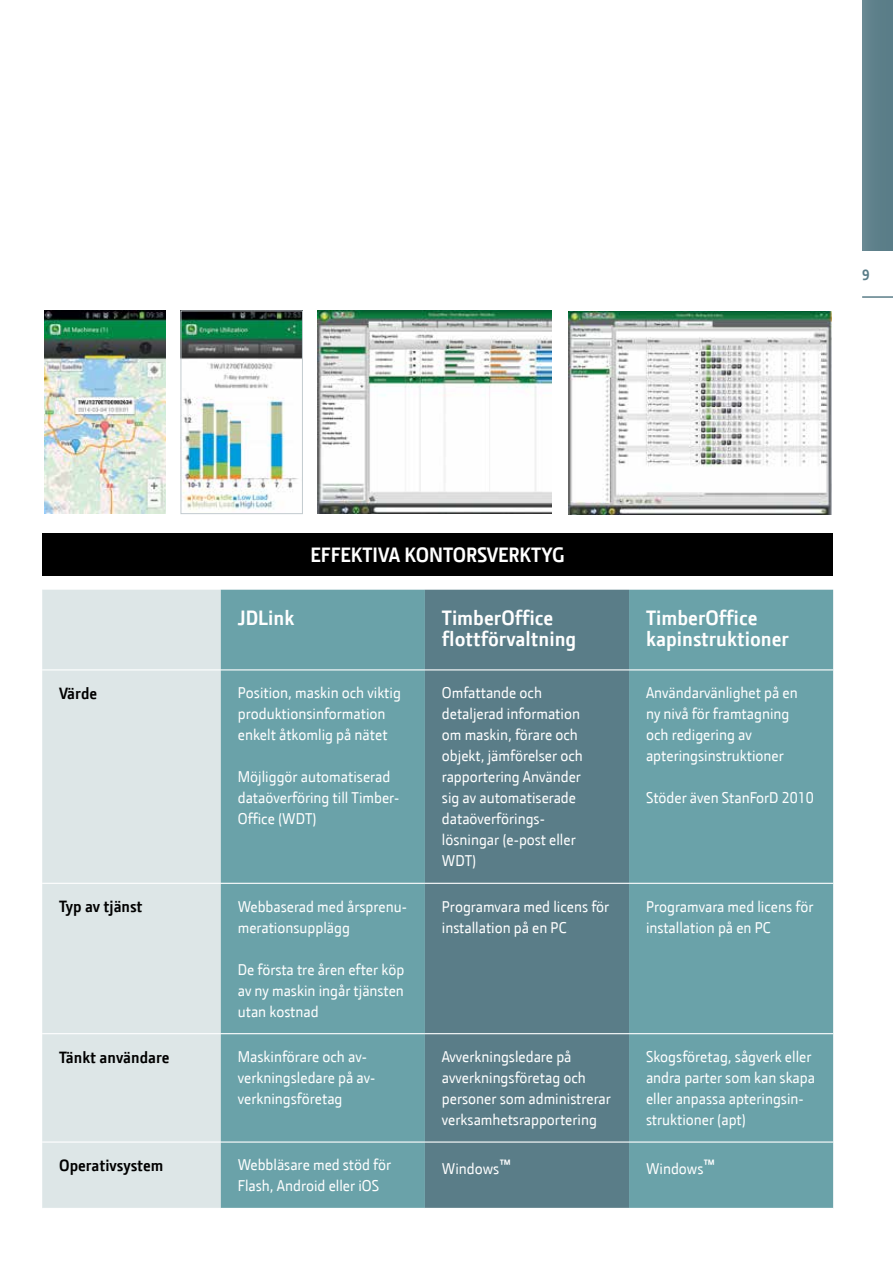
<style>
.page{position:relative;width:893px;height:1263px;background:#fff}
.page>*{position:absolute;margin:0;border:0;box-sizing:border-box;transform-origin:0 0}
.t1{font:700 21px/21px "JD Sans";color:#fff}
.t2{font:700 16.5px "JD Sans";color:#000}
.t3{font:15.75px/21px "JD Sans";color:#fff}
.t4{font:700 15px "JD Sans";color:#5a7d88}
.s1{font-weight:700;font-size:21px}
</style>
<div class="page">
<img style="left:318px;top:311px;width:234px;height:203px">
<img style="left:44px;top:311px;width:122px;height:203px">
<img style="left:183px;top:313px;width:118px;height:197px">
<div style="left:181px;top:311px;width:122px;height:203px;border:1px solid #c3cbcf"></div>
<img style="left:568px;top:311px;width:264px;height:204px">
<div style="left:862px;top:0;width:31px;height:251px;background:#5a7d88"></div>
<hr style="left:862px;top:296px;width:31px;height:2px;background:#5a7d88">
<div style="left:42px;top:534px;width:791px;height:42px;background:#000"></div>
<div style="left:42px;top:590px;width:179px;height:618px;background:#dde6e7"></div>
<div style="left:221px;top:590px;width:612px;height:618px;background:#6aa2a9"></div>
<div style="left:425px;top:590px;width:204px;height:618px;background:#5a7d88"></div>
<hr style="left:42px;top:669px;width:179px;height:1px;background:#fff">
<hr style="left:221px;top:669px;width:204px;height:1px;background:#fff">
<hr style="left:425px;top:669px;width:204px;height:1px;background:#fff">
<hr style="left:629px;top:669px;width:204px;height:1px;background:#fff">
<hr style="left:42px;top:883px;width:179px;height:1px;background:#fff">
<hr style="left:221px;top:883px;width:204px;height:1px;background:#fff">
<hr style="left:425px;top:883px;width:204px;height:1px;background:#fff">
<hr style="left:629px;top:883px;width:204px;height:1px;background:#fff">
<hr style="left:42px;top:1033px;width:179px;height:1px;background:#fff">
<hr style="left:221px;top:1033px;width:204px;height:1px;background:#fff">
<hr style="left:425px;top:1033px;width:204px;height:1px;background:#fff">
<hr style="left:629px;top:1033px;width:204px;height:1px;background:#fff">
<hr style="left:42px;top:1141px;width:179px;height:1px;background:#fff">
<hr style="left:221px;top:1141px;width:204px;height:1px;background:#fff">
<hr style="left:425px;top:1141px;width:204px;height:1px;background:#fff">
<hr style="left:629px;top:1141px;width:204px;height:1px;background:#fff">
<p class="t4" style="left:862px;top:265px;width:9px">9</p>
<h1 class="t1" style="left:311px;top:544px;width:256px">EFFEKTIVA KONTORSVERKTYG</h1>
<h1 class="t1" style="left:238px;top:607px;width:58px">JDLink</h1>
<h1 class="t1" style="left:442px;top:607px;width:136px">TimberOffice flottförvaltning</h1>
<h1 class="t1" style="left:646px;top:607px;width:144px">TimberOffice kapinstruktioner</h1>
<p class="t2" style="left:59px;top:682px;width:39px">Värde</p>
<p class="t3" style="left:238px;top:682px;width:165px">Position, maskin och viktig produktionsinformation enkelt åtkomlig på nätet</p>
<p class="t3" style="left:238px;top:766px;width:163px">Möjliggör automatiserad dataöverföring till Timber-<br>Office (WDT)</p>
<p class="t2" style="left:59px;top:896px;width:85px">Typ av tjänst</p>
<p class="t3" style="left:238px;top:895px;width:171px">Webbaserad med årsprenu&shy;merationsupplägg</p>
<p class="t3" style="left:238px;top:958px;width:168px;text-align:justify">De första tre åren efter köp av ny maskin ingår tjänsten utan kostnad</p>
<p class="t3" style="left:442px;top:682px;width:142px">Omfattande och detaljerad information om maskin, förare och objekt, jämförelser och rapportering Använder sig av automatiserade dataöverförings&shy;lösningar (e-post eller<br>WDT)</p>
<p class="t3" style="left:646px;top:682px;width:153px">Användarvänlighet på en ny nivå för framtagning och redigering av apteringsinstruktioner</p>
<p class="t3" style="left:646px;top:787px;width:169px">Stöder även StanForD 2010</p>
<p class="t3" style="left:442px;top:895px;width:169px">Programvara med licens för installation på en PC</p>
<p class="t3" style="left:646px;top:895px;width:169px">Programvara med licens för installation på en PC</p>
<p class="t2" style="left:59px;top:1046px;width:112px">Tänkt användare</p>
<p class="t3" style="left:238px;top:1045px;width:139px">Maskinförare och av&shy;verkningsledare på av&shy;verkningsföretag</p>
<p class="t3" style="left:442px;top:1045px;width:170px">Avverkningsledare på avverkningsföretag och personer som administrerar verksamhetsrapportering</p>
<p class="t3" style="left:646px;top:1045px;width:170px">Skogsföretag, sågverk eller andra parter som kan skapa eller anpassa apteringsin&shy;struktioner (apt)</p>
<p class="t2" style="left:59px;top:1154px;width:106px">Operativsystem</p>
<p class="t3" style="left:238px;top:1154px;width:155px">Webbläsare med stöd för<br>Flash, Android eller iOS</p>
<p class="t3" style="left:442px;top:1158px;width:71px">Windows<span class="s1">™</span></p>
<p class="t3" style="left:646px;top:1158px;width:71px">Windows<span class="s1">™</span></p>
</div>
